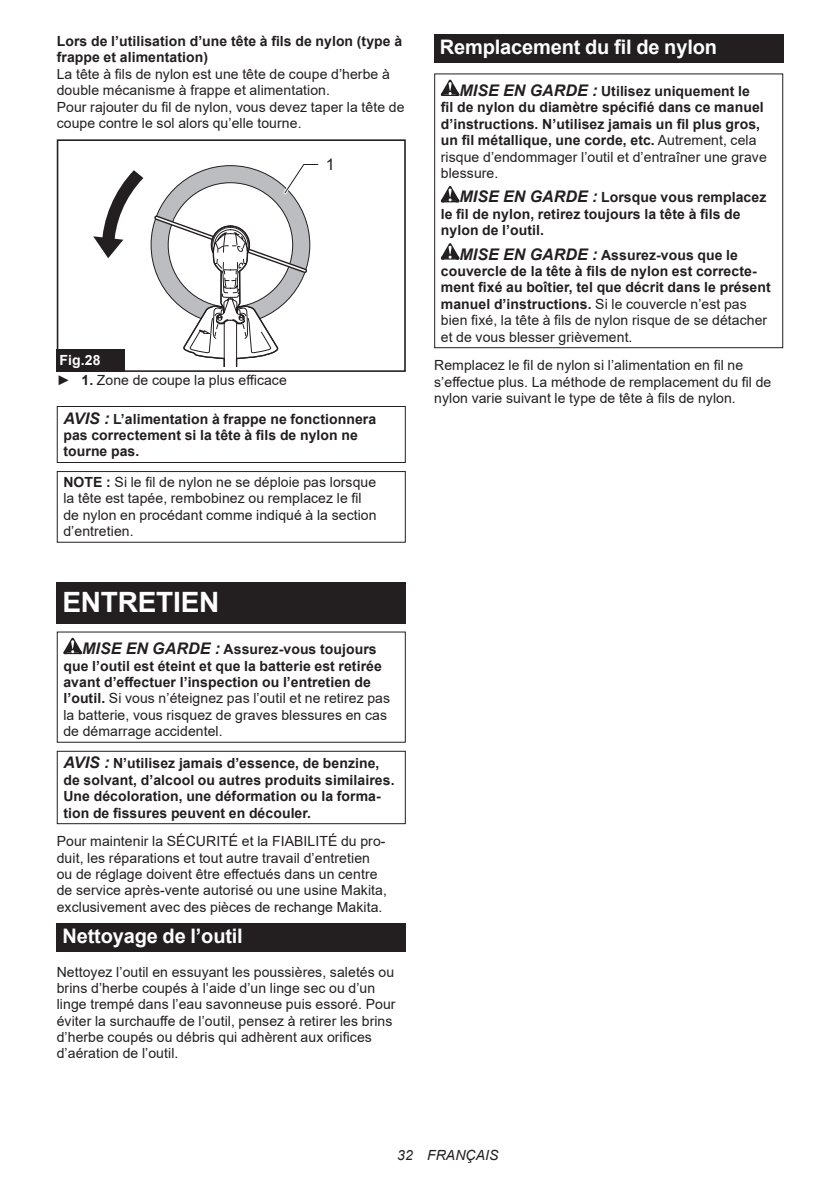
<style>
.page{position:relative;width:840px;height:1191px;background:#fff}
.page>*{position:absolute;margin:0;border:0;box-sizing:border-box;transform-origin:0 0}
.t1{font:700 28px "Arial";letter-spacing:-.01em;color:#fff}
.t2{font:700 20px "Arial";letter-spacing:-.01em;color:#fff}
.t3{font:16px "Arial";color:#231f20}
.t4{font:700 14px/16.4px "Arial";letter-spacing:.005em;color:#231f20}
.t5{font:14px/16.4px "Arial";letter-spacing:.005em;color:#231f20}
.t6{font:italic 14px "Arial";letter-spacing:.005em;color:#231f20}
.s1{font-weight:700;color:#fff}
.s2{font-weight:700}
.s3{font-style:italic;font-size:16px}
.s4{font-weight:400}
</style>
<div class="page">
<svg style="left:93px;top:170px;width:50px;height:88px"></svg>
<div style="left:57px;top:139px;width:348px;height:233px;border:2px solid #231f20"></div>
<svg style="left:150px;top:164px;width:169px;height:202px"></svg>
<div style="left:57px;top:349px;width:68px;height:23px;background:#231f20"></div>
<div style="left:57px;top:406px;width:348px;height:57px;border:1px solid #231f20"></div>
<div style="left:57px;top:471px;width:348px;height:72px;border:1px solid #231f20"></div>
<div style="left:57px;top:582px;width:348px;height:41px;background:#231f20"></div>
<svg style="left:63px;top:638px;width:19px;height:16px"></svg>
<div style="left:57px;top:751px;width:348px;height:73px;border:1px solid #231f20"></div>
<div style="left:57px;top:923px;width:348px;height:28px;background:#231f20"></div>
<div style="left:434px;top:34px;width:348px;height:29px;background:#231f20"></div>
<svg style="left:440px;top:80px;width:19px;height:16px"></svg>
<svg style="left:440px;top:186px;width:19px;height:16px"></svg>
<svg style="left:440px;top:243px;width:19px;height:17px"></svg>
<div style="left:434px;top:73px;width:348px;height:275px;border:1px solid #231f20"></div>
<p class="t4" style="left:57px;top:33px;width:347px">Lors de l’utilisation d’une tête à fils de nylon (type à frappe et alimentation)</p>
<p class="t5" style="left:57px;top:66px;width:349px">La tête à fils de nylon est une tête de coupe d’herbe à double mécanisme à frappe et alimentation.<br>Pour rajouter du fil de nylon, vous devez taper la tête de coupe contre le sol alors qu’elle tourne.</p>
<p class="t3" style="left:325px;top:153px;width:10px">1</p>
<p class="t5" style="left:57px;top:350px;width:231px;line-height:20.2px"><span class="s1">Fig.28<br></span>► <span class="s2">1.</span> Zone de coupe la plus efficace</p>
<p class="t4" style="left:63px;top:410px;width:314px"><span class="s3">AVIS :</span> L’alimentation à frappe ne fonctionnera pas correctement si la tête à fils de nylon ne tourne pas.</p>
<p class="t5" style="left:63px;top:474px;width:314px"><span class="s2">NOTE :</span> Si le fil de nylon ne se déploie pas lorsque la tête est tapée, rembobinez ou remplacez le fil de nylon en procédant comme indiqué à la section d’entretien.</p>
<h1 class="t1" style="left:62px;top:582px;width:158px">ENTRETIEN</h1>
<p class="t4" style="left:63px;top:641px;width:328px;text-indent:19px"><span class="s3">MISE EN GARDE :</span> Assurez-vous toujours que l’outil est éteint et que la batterie est retirée avant d’effectuer l’inspection ou l’entretien de l’outil. <span class="s4">Si vous n’éteignez pas l’outil et ne retirez pas la batterie, vous risquez de graves blessures en cas de démarrage accidentel.</span></p>
<p class="t4" style="left:63px;top:755px;width:332px"><span class="s3">AVIS :</span> N’utilisez jamais d’essence, de benzine, de solvant, d’alcool ou autres produits similaires.<br>Une décoloration, une déformation ou la forma&shy;tion de fissures peuvent en découler.</p>
<p class="t5" style="left:57px;top:833px;width:331px">Pour maintenir la SÉCURITÉ et la FIABILITÉ du pro&shy;duit, les réparations et tout autre travail d’entretien ou de réglage doivent être effectués dans un centre de service après-vente autorisé ou une usine Makita, exclusivement avec des pièces de rechange Makita.</p>
<h2 class="t2" style="left:62px;top:922px;width:182px">Nettoyage de l’outil</h2>
<p class="t5" style="left:57px;top:963px;width:340px">Nettoyez l’outil en essuyant les poussières, saletés ou brins d’herbe coupés à l’aide d’un linge sec ou d’un linge trempé dans l’eau savonneuse puis essoré. Pour éviter la surchauffe de l’outil, pensez à retirer les brins d’herbe coupés ou débris qui adhèrent aux orifices d’aération de l’outil.</p>
<h2 class="t2" style="left:439px;top:33px;width:278px">Remplacement du fil de nylon</h2>
<p class="t4" style="left:440px;top:83px;width:327px;text-indent:19px"><span class="s3">MISE EN GARDE :</span> Utilisez uniquement le<br>fil de nylon du diamètre spécifié dans ce manuel d’instructions. N’utilisez jamais un fil plus gros, un fil métallique, une corde, etc. <span class="s4">Autrement, cela risque d’endommager l’outil et d’entraîner une grave blessure.</span></p>
<p class="t4" style="left:440px;top:189px;width:327px;text-indent:19px"><span class="s3">MISE EN GARDE :</span> Lorsque vous remplacez le fil de nylon, retirez toujours la tête à fils de nylon de l’outil.</p>
<p class="t4" style="left:440px;top:247px;width:331px;text-indent:19px"><span class="s3">MISE EN GARDE :</span> Assurez-vous que le couvercle de la tête à fils de nylon est correcte&shy;ment fixé au boîtier, tel que décrit dans le présent manuel d’instructions. <span class="s4">Si le couvercle n’est pas bien fixé, la tête à fils de nylon risque de se détacher et de vous blesser grièvement.</span></p>
<p class="t5" style="left:434px;top:357px;width:338px">Remplacez le fil de nylon si l’alimentation en fil ne s’effectue plus. La méthode de remplacement du fil de nylon varie suivant le type de tête à fils de nylon.</p>
<p class="t6" style="left:397px;top:1146px;width:103px">32 FRANÇAIS</p>
</div>
